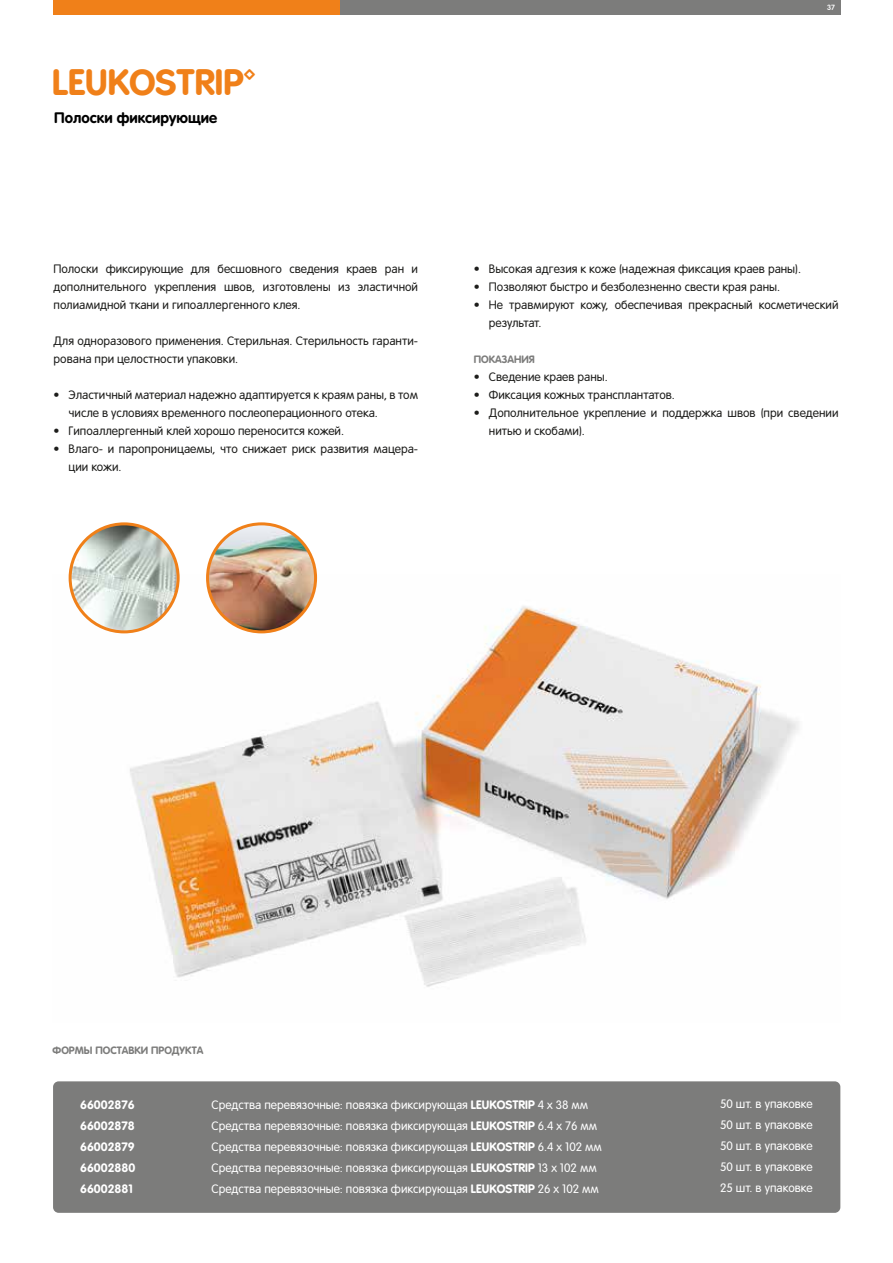
<style>
.page{position:relative;width:893px;height:1263px;background:#fff}
.page>*{position:absolute;margin:0;border:0;box-sizing:border-box;transform-origin:0 0}
.t1{font:36px "Smith&Nephew Product";color:#f08019}
.t2{font:700 15px "Rotonda C";color:#000101}
.t3{font:12px/18px "Rotonda C";color:#1d1d1b}
.t4{font:12px/21px "Rotonda C";color:#fff;text-align:justify}
.t5{font:700 12px/21px "Rotonda C";color:#fff;text-align:justify}
.t6{font:700 10.5px "Rotonda C";color:#7c7c7b}
.t7{font:700 7.5px "Smith&Nephew";color:#fff}
.s1{font-family:"Smith&Nephew Product"}
</style>
<div class="page">
<img style="left:68px;top:575px;width:731px;height:412px">
<div style="left:53px;top:1081px;width:787px;height:132px;background:#7c7c7b;border-radius:6px"></div>
<div style="left:53px;top:0;width:287px;height:15px;background:#f08019"></div>
<div style="left:340px;top:0;width:500px;height:15px;background:#7c7c7b"></div>
<img style="left:70px;top:524px;width:108px;height:108px;border-radius:54px">
<div style="left:69px;top:522px;width:111px;height:111px;border:3px solid #f08019;border-radius:54px"></div>
<img style="left:208px;top:524px;width:108px;height:108px;border-radius:54px">
<div style="left:206px;top:522px;width:111px;height:111px;border:3px solid #f08019;border-radius:54px"></div>
<h1 class="t1" style="left:52px;top:61px;width:205px">LEUKOSTRIP™</h1>
<p class="t2" style="left:54px;top:109px;width:164px">Полоски фиксирующие</p>
<p class="t3" style="left:54px;top:259px;width:366px;text-align:justify">Полоски фиксирующие для бесшовного сведения краев ран и дополнительного укрепления швов, изготовлены из эластичной полиамидной ткани и гипоаллергенного клея.</p>
<p class="t3" style="left:54px;top:331px;width:366px">Для одноразового применения. Стерильная. Стерильность гаранти&shy;рована при целостности упаковки.</p>
<p class="t3" style="left:69px;top:385px;width:351px;text-indent:-15px">• Эластичный материал надежно адаптируется к краям раны, в том числе в условиях временного послеоперационного отека.</p>
<p class="t3" style="left:54px;top:421px;width:292px">• Гипоаллергенный клей хорошо переносится кожей.</p>
<p class="t3" style="left:69px;top:439px;width:351px;text-indent:-15px">• Влаго- и паропроницаемы, что снижает риск развития мацера&shy;ции кожи.</p>
<p class="t7" style="left:827px;top:3px;width:9px">37</p>
<p class="t3" style="left:474px;top:259px;width:329px">• Высокая адгезия к коже (надежная фиксация краев раны).</p>
<p class="t3" style="left:474px;top:277px;width:308px">• Позволяют быстро и безболезненно свести края раны.</p>
<p class="t3" style="left:489px;top:295px;width:351px;text-indent:-15px">• Не травмируют кожу, обеспечивая прекрасный косметический результат.</p>
<p class="t6" style="left:474px;top:353px;width:62px">ПОКАЗАНИЯ</p>
<p class="t3" style="left:474px;top:367px;width:135px">• Сведение краев раны.</p>
<p class="t3" style="left:474px;top:385px;width:203px">• Фиксация кожных трансплантатов.</p>
<p class="t3" style="left:489px;top:403px;width:351px;text-indent:-15px">• Дополнительное укрепление и поддержка швов (при сведении нитью и скобами).</p>
<p class="t6" style="left:53px;top:1044px;width:152px">ФОРМЫ ПОСТАВКИ ПРОДУКТА</p>
<p class="t5" style="left:80px;top:1094px;width:57px">66002876<br>66002878<br>66002879<br>66002880<br>66002881</p>
<p class="t4" style="left:720px;top:1093px;width:94px">50 шт. в упаковке 50 шт. в упаковке 50 шт. в упаковке 50 шт. в упаковке 25 шт. в упаковке</p>
<p class="t4" style="left:212px;top:1094px;width:392px;text-align:left">Средства перевязочные: повязка фиксирующая <span class="s1">LEUKOSTRIP</span> 4 x 38 мм Средства перевязочные: повязка фиксирующая <span class="s1">LEUKOSTRIP</span> 6.4 x 76 мм Средства перевязочные: повязка фиксирующая <span class="s1">LEUKOSTRIP</span> 6.4 x 102 мм Средства перевязочные: повязка фиксирующая <span class="s1">LEUKOSTRIP</span> 13 x 102 мм Средства перевязочные: повязка фиксирующая <span class="s1">LEUKOSTRIP</span> 26 x 102 мм</p>
</div>
